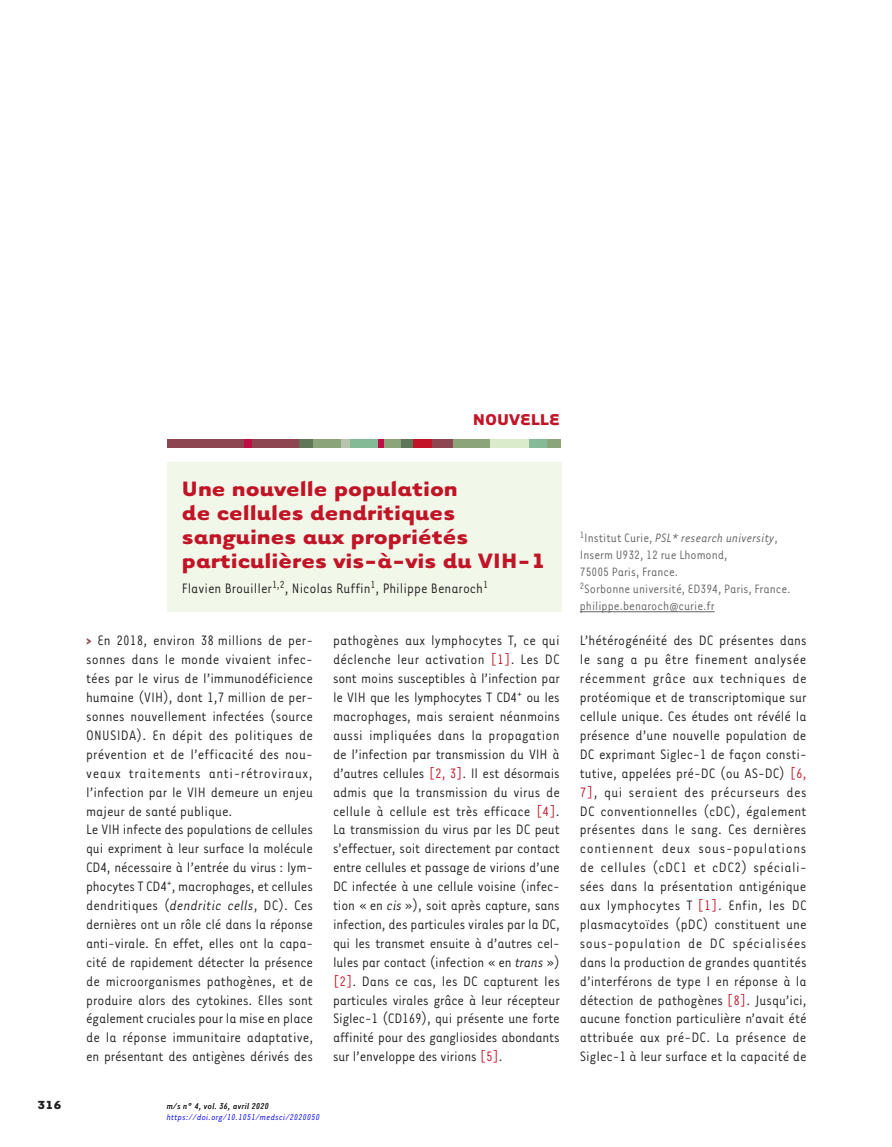
<style>
.page{position:relative;width:892px;height:1147px;background:#fff}
.page>*{position:absolute;margin:0;border:0;box-sizing:border-box;transform-origin:0 0}
.t1{font:700 24px/24px "Tarzana Wide";color:#c11527}
.t2{font:700 18px "Tarzana Wide";color:#c11527}
.t3{font:15.75px/18.9px "Tarzana Narrow";color:#231f20;text-align:justify}
.t4{font:13.95px/17px "Tarzana Narrow";color:#636366}
.t5{font:700 13.5px "Tarzana Wide";color:#231f20}
.t6{font:italic 9.75px "Tarzana Narrow";letter-spacing:.025em;color:#00f}
.t7{font:italic 9.75px "Tarzana Narrow";letter-spacing:.025em;color:#231f20}
.s1{font-weight:700;color:#8d454f}
.s2{font-style:italic}
.s3{color:#bf182a}
</style>
<div class="page">
<div style="left:167px;top:439px;width:133px;height:8px;background:#8d454f"></div>
<div style="left:299px;top:439px;width:27px;height:8px;background:#5f7659"></div>
<div style="left:400px;top:439px;width:13px;height:8px;background:#5f7659"></div>
<div style="left:313px;top:439px;width:29px;height:8px;background:#8ba479"></div>
<div style="left:349px;top:439px;width:29px;height:8px;background:#84ba95"></div>
<div style="left:528px;top:439px;width:20px;height:8px;background:#84ba95"></div>
<div style="left:382px;top:439px;width:19px;height:8px;background:#8ba479"></div>
<div style="left:547px;top:439px;width:14px;height:8px;background:#8ba479"></div>
<div style="left:451px;top:439px;width:39px;height:8px;background:#8ba479"></div>
<div style="left:490px;top:439px;width:38px;height:8px;background:#daebcb"></div>
<div style="left:341px;top:439px;width:8px;height:8px;background:#b6c4ad"></div>
<div style="left:244px;top:439px;width:7px;height:8px;background:#c10d45"></div>
<div style="left:378px;top:439px;width:6px;height:8px;background:#c10d45"></div>
<div style="left:413px;top:439px;width:27px;height:8px;background:#c11527"></div>
<div style="left:432px;top:439px;width:21px;height:8px;background:#8d454f"></div>
<div style="left:167px;top:462px;width:394px;height:150px;background:#f1f7e9"></div>
<hr style="left:579px;top:611px;width:135px;height:1px;background:#636366">
<p class="t2" style="left:472px;top:407px;width:89px">NOUVELLE</p>
<h1 class="t1" style="left:182px;top:475px;width:365px">Une nouvelle population<br>de cellules dendritiques sanguines aux propriétés particulières vis-à-vis du VIH-1</h1>
<p class="t3" style="left:182px;top:578px;width:307px">Flavien Brouiller<sup>1,2</sup>, Nicolas Ruffin<sup>1</sup>, Philippe Benaroch<sup>1</sup></p>
<p class="t3" style="left:86px;top:630px;width:228px;text-align:left"><span class="s1">&gt;</span> En 2018, environ 38 millions de per&shy;sonnes dans le monde vivaient infec&shy;tées par le virus de l’immunodéficience humaine (VIH), dont 1,7 million de per&shy;sonnes nouvellement infectées (source ONUSIDA). En dépit des politiques de prévention et de l’efficacité des nou&shy;veaux traitements anti-rétroviraux, l’infection par le VIH demeure un enjeu majeur de santé publique.<br>Le VIH infecte des populations de cellules qui expriment à leur surface la molécule CD4, nécessaire à l’entrée du virus : lym&shy;phocytes T CD4<sup>+</sup>, macrophages, et cellules dendritiques (<span class="s2">dendritic cells</span>, DC). Ces dernières ont un rôle clé dans la réponse anti-virale. En effet, elles ont la capa&shy;cité de rapidement détecter la présence de microorganismes pathogènes, et de produire alors des cytokines. Elles sont également cruciales pour la mise en place de la réponse immunitaire adaptative, en présentant des antigènes dérivés des</p>
<p class="t3" style="left:333px;top:630px;width:228px">pathogènes aux lymphocytes T, ce qui déclenche leur activation <span class="s3">[1]</span>. Les DC sont moins susceptibles à l’infection par le VIH que les lymphocytes T CD4<sup>+</sup> ou les macrophages, mais seraient néanmoins aussi impliquées dans la propagation de l’infection par transmission du VIH à d’autres cellules <span class="s3">[2, 3]</span>. Il est désormais admis que la transmission du virus de cellule à cellule est très efficace <span class="s3">[4]</span>.<br>La transmission du virus par les DC peut s’effectuer, soit directement par contact entre cellules et passage de virions d’une DC infectée à une cellule voisine (infec&shy;tion « en <span class="s2">cis</span> »), soit après capture, sans infection, des particules virales par la DC, qui les transmet ensuite à d’autres cel&shy;lules par contact (infection « en <span class="s2">trans</span> ») <span class="s3">[2]</span>. Dans ce cas, les DC capturent les particules virales grâce à leur récepteur Siglec-1 (CD169), qui présente une forte affinité pour des gangliosides abondants sur l’enveloppe des virions <span class="s3">[5]</span>.</p>
<p class="t3" style="left:579px;top:630px;width:228px">L’hétérogénéité des DC présentes dans le sang a pu être finement analysée récemment grâce aux techniques de protéomique et de transcriptomique sur cellule unique. Ces études ont révélé la présence d’une nouvelle population de DC exprimant Siglec-1 de façon consti&shy;tutive, appelées pré-DC (ou AS-DC) <span class="s3">[6, 7]</span>, qui seraient des précurseurs des DC conventionnelles (cDC), également présentes dans le sang. Ces dernières contiennent deux sous-populations de cellules (cDC1 et cDC2) spéciali&shy;sées dans la présentation antigénique aux lymphocytes T <span class="s3">[1]</span>. Enfin, les DC plasmacytoïdes (pDC) constituent une sous-population de DC spécialisées dans la production de grandes quantités d’interférons de type I en réponse à la détection de pathogènes <span class="s3">[8]</span>. Jusqu’ici, aucune fonction particulière n’avait été attribuée aux pré-DC. La présence de Siglec-1 à leur surface et la capacité de</p>
<p class="t4" style="left:579px;top:529px;width:212px"><sup>1</sup>Institut Curie, <span class="s2">PSL* research university</span>, Inserm U932, 12 rue Lhomond,<br>75005 Paris, France.<br><sup>2</sup>Sorbonne université, ED394, Paris, France. philippe.benaroch@curie.fr</p>
<p class="t5" style="left:37px;top:1096px;width:26px">316</p>
<p class="t7" style="left:167px;top:1099px;width:104px">m/s n° 4, vol. 36, avril 2020</p>
<p class="t6" style="left:167px;top:1111px;width:155px">https://doi.org/10.1051/medsci/2020050</p>
</div>
